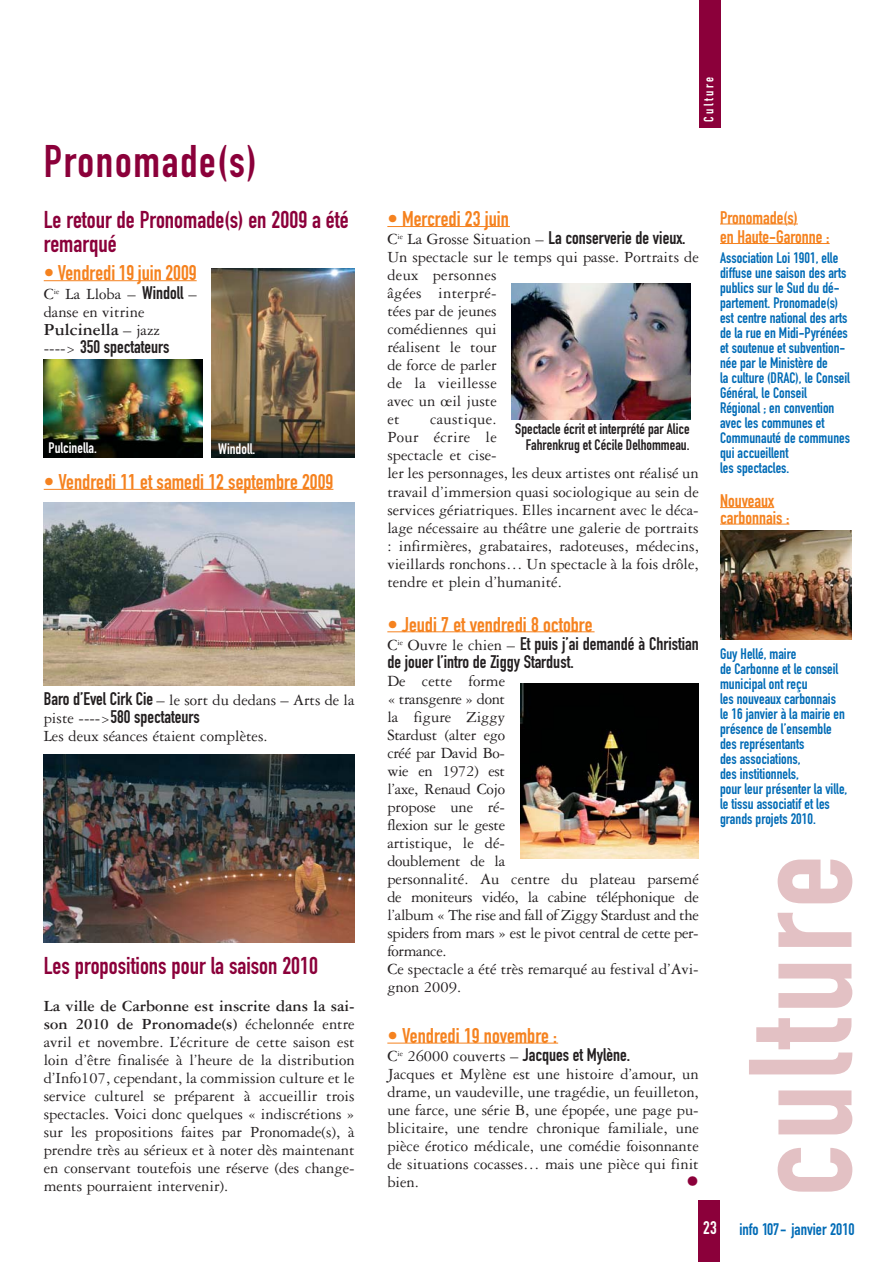
<style>
.page{position:relative;width:892px;height:1262px;background:#fff}
.page>*{position:absolute;margin:0;border:0;box-sizing:border-box;transform-origin:0 0}
.t1{font:144px "DIN Engschrift Alternate";letter-spacing:.035em;color:#e3c1c4}
.t2{font:45px "DIN Engschrift Alternate";letter-spacing:.035em;color:#8b003a}
.t3{font:24px/24px "DIN Engschrift Alternate";color:#8b003a}
.t4{font:21px "DIN Engschrift Alternate";color:#f5821f}
.t5{font:18px/18px "DIN Engschrift Alternate";color:#231f20}
.t6{font:18px/16.5px "DIN Engschrift Alternate";color:#f5821f}
.t7{font:700 18px "Garamond Three";color:#231f20}
.t8{font:18px "DIN Engschrift Alternate";color:#fff}
.t9{font:16.5px/18px "Garamond Three";color:#231f20}
.t10{font:16.5px/18px "Garamond Three";letter-spacing:-.02em;color:#231f20}
.t11{font:16.5px "DIN Engschrift Alternate";color:#006bb6}
.t12{font:15px/15px "DIN Engschrift Alternate";color:#006bb6}
.t13{font:15px/16.5px "DIN Engschrift Alternate";color:#231f20;text-align:right}
.t14{font:15px "DIN Engschrift Alternate";color:#fff}
.t15{font:13.5px "DIN Engschrift Alternate";letter-spacing:.185em;color:#fff}
.s1{font-family:"DIN Engschrift Alternate";font-size:18px}
.s2{font-weight:400;font-size:16.5px}
.s3{font-family:"Garamond Three";font-size:16.5px}
.s4{font-weight:700}
</style>
<div class="page">
<img style="left:43px;top:0;width:809px;height:1261px">
<svg style="left:688px;top:1175px;width:9px;height:10px"></svg>
<h2 class="t2" style="left:44px;top:145px;width:214px">Pronomade(s)</h2>
<h3 class="t3" style="left:44px;top:210px;width:306px">Le retour de Pronomade(s) en 2009 a été remarqué</h3>
<p class="t4" style="left:44px;top:265px;width:154px">• Vendredi 19 juin 2009</p>
<p class="t9" style="left:44px;top:286px;width:154px">C<sup>ie</sup> La Lloba – <span class="s1">Windoll</span> – danse en vitrine</p>
<p class="t7" style="left:44px;top:322px;width:118px">Pulcinella <span class="s2">– jazz</span></p>
<p class="t5" style="left:44px;top:339px;width:127px"><span class="s3">----&gt;</span> 350 spectateurs</p>
<p class="t14" style="left:49px;top:442px;width:50px">Pulcinella.</p>
<p class="t14" style="left:218px;top:443px;width:39px">Windoll.</p>
<p class="t4" style="left:44px;top:474px;width:291px">• Vendredi 11 et samedi 12 septembre 2009</p>
<p class="t9" style="left:44px;top:692px;width:312px"><span class="s1">Baro d’Evel Cirk Cie</span> – le sort du dedans – Arts de la</p>
<p class="t5" style="left:44px;top:709px;width:158px"><span class="s3">piste ----&gt;</span>580 spectateurs</p>
<p class="t9" style="left:44px;top:728px;width:225px">Les deux séances étaient complètes.</p>
<h3 class="t3" style="left:44px;top:956px;width:276px">Les propositions pour la saison 2010</h3>
<p class="t9" style="left:44px;top:997px;width:312px;text-align:justify"><span class="s4">La ville de Carbonne est inscrite dans la sai&shy;son 2010 de Pronomade(s)</span> échelonnée entre avril et novembre. L’écriture de cette saison est loin d’être finalisée à l’heure de la distribution d’Info107, cependant, la commission culture et le service culturel se préparent à accueillir trois spectacles. Voici donc quelques « indiscrétions » sur les propositions faites par Pronomade(s), à prendre très au sérieux et à noter dès maintenant en conservant toutefois une réserve (des change&shy;ments pourraient intervenir).</p>
<p class="t15" style="left:704px;top:122px;width:47px;rotate:-90deg">Culture</p>
<p class="t4" style="left:387px;top:211px;width:123px">• Mercredi 23 juin</p>
<p class="t5" style="left:387px;top:231px;width:300px"><span class="s3">C</span><sup>ie</sup> <span class="s3">La Grosse Situation –</span> La conserverie de vieux.</p>
<p class="t9" style="left:387px;top:250px;width:313px">Un spectacle sur le temps qui passe. Portraits de deux personnes<br>âgées interpré-<br>tées par de jeunes<br>comédiennes qui<br>réalisent le tour<br>de force de parler<br>de la vieillesse<br>avec un œil juste<br>et</p>
<p class="t9" style="left:387px;top:412px;width:313px;text-indent:43px">caustique.<br>Pour écrire le<br>spectacle et cise-<br>ler les personnages, les deux artistes ont réalisé un travail d’immersion quasi sociologique au sein de services gériatriques. Elles incarnent avec le déca&shy;lage nécessaire au théâtre une galerie de portraits : infirmières, grabataires, radoteuses, médecins, vieillards ronchons… Un spectacle à la fois drôle, tendre et plein d’humanité.</p>
<p class="t4" style="left:387px;top:616px;width:207px">• Jeudi 7 et vendredi 8 octobre</p>
<p class="t5" style="left:387px;top:636px;width:313px"><span class="s3">C</span><sup>ie</sup> <span class="s3">Ouvre le chien –</span> Et puis j’ai demandé à Christian de jouer l’intro de Ziggy Stardust.</p>
<p class="t10" style="left:387px;top:673px;width:313px">De cette forme<br>« transgenre » dont<br>la figure Ziggy<br>Stardust (alter ego<br>créé par David Bo-<br>wie en 1972) est<br>l’axe, Renaud Cojo<br>propose une ré-<br>flexion sur le geste<br>artistique, le dé-<br>doublement de la<br>personnalité. Au centre du plateau parsemé de moniteurs vidéo, la cabine téléphonique de l’album « The rise and fall of Ziggy Stardust and the spiders from mars » est le pivot central de cette per&shy;formance.<br>Ce spectacle a été très remarqué au festival d’Avi&shy;gnon 2009.</p>
<p class="t4" style="left:387px;top:1027px;width:171px">• Vendredi 19 novembre :</p>
<p class="t5" style="left:387px;top:1047px;width:244px"><span class="s3">C</span><sup>ie</sup> <span class="s3">26000 couverts –</span> Jacques et Mylène.</p>
<p class="t9" style="left:387px;top:1066px;width:313px;text-align:justify">Jacques et Mylène est une histoire d’amour, un drame, un vaudeville, une tragédie, un feuilleton, une farce, une série B, une épopée, une page pu&shy;blicitaire, une tendre chronique familiale, une pièce érotico médicale, une comédie foisonnante de situations cocasses… mais une pièce qui finit bien.</p>
<p class="t13" style="left:515px;top:421px;width:176px">Spectacle écrit et interprété par Alice<br>Fahrenkrug et Cécile Delhommeau.</p>
<p class="t6" style="left:720px;top:209px;width:111px;line-height:19.5px">Pronomade(s)<br>en Haute-Garonne :</p>
<p class="t12" style="left:720px;top:251px;width:132px">Association Loi 1901, elle diffuse une saison des arts publics sur le Sud du dé&shy;partement. Pronomade(s) est centre national des arts de la rue en Midi-Pyrénées et soutenue et subvention&shy;née par le Ministère de<br>la culture (DRAC), le Conseil<br>Général, le Conseil<br>Régional ; en convention avec les communes et<br>Communauté de communes qui accueillent<br>les spectacles.</p>
<p class="t6" style="left:720px;top:494px;width:71px">Nouveaux carbonnais :</p>
<p class="t12" style="left:720px;top:647px;width:129px">Guy Hellé, maire<br>de Carbonne et le conseil municipal ont reçu<br>les nouveaux carbonnais le 16 janvier à la mairie en présence de l’ensemble des représentants<br>des associations,<br>des institionnels,<br>pour leur présenter la ville, le tissu associatif et les grands projets 2010.</p>
<h1 class="t1" style="left:749px;top:1198px;width:345px;rotate:-90deg">culture</h1>
<p class="t8" style="left:703px;top:1221px;width:15px">23</p>
<p class="t11" style="left:739px;top:1222px;width:117px">info 107- janvier 2010</p>
</div>
